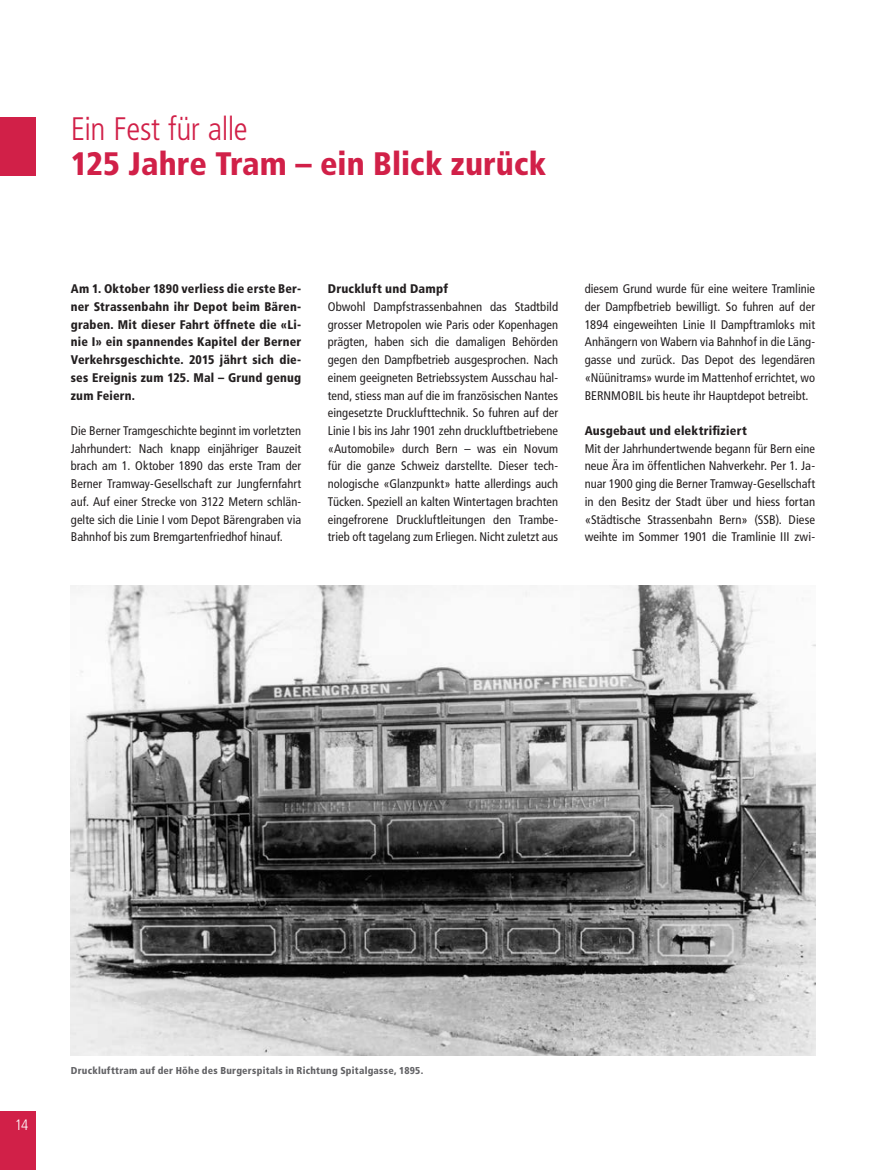
<style>
.page{position:relative;width:886px;height:1170px;background:#fff}
.page>*{position:absolute;margin:0;border:0;box-sizing:border-box;transform-origin:0 0}
.t1{font:900 condensed 32.5px "Frutiger LT Std";letter-spacing:.005em;color:#d12048}
.t2{font:300 condensed 32.5px "Frutiger LT Std";letter-spacing:-.015em;color:#d12048}
.t3{font:300 condensed 15px "Frutiger LT Std";color:#fff}
.t4{font:condensed 12.5px/17.8px "Frutiger LT Std";letter-spacing:.005em;color:#231f20;text-align:justify}
.t5{font:900 condensed 12.5px/17.8px "Frutiger LT Std";letter-spacing:.015em;color:#231f20;text-align:justify}
.t6{font:900 condensed 10px "Frutiger LT Std";letter-spacing:.025em;color:#636366}
</style>
<div class="page">
<div style="left:0;top:117px;width:35px;height:58px;background:#d12048"></div>
<div style="left:0;top:1111px;width:35px;height:58px;background:#d12048"></div>
<img style="left:71px;top:585px;width:744px;height:470px">
<h1 class="t2" style="left:71px;top:111px;width:178px">Ein Fest für alle</h1>
<h1 class="t1" style="left:71px;top:145px;width:477px">125 Jahre Tram – ein Blick zurück</h1>
<p class="t5" style="left:71px;top:280px;width:232px">Am 1. Oktober 1890 verliess die erste Ber&shy;ner Strassenbahn ihr Depot beim Bären&shy;graben. Mit dieser Fahrt öffnete die «Li&shy;nie I» ein spannendes Kapitel der Berner Verkehrsgeschichte. 2015 jährt sich die&shy;ses Ereignis zum 125. Mal – Grund genug zum Feiern.</p>
<p class="t4" style="left:71px;top:422px;width:232px">Die Berner Tramgeschichte beginnt im vorletzten Jahrhundert: Nach knapp einjähriger Bauzeit brach am 1. Oktober 1890 das erste Tram der Berner Tramway-Gesellschaft zur Jungfernfahrt auf. Auf einer Strecke von 3122 Metern schlän&shy;gelte sich die Linie I vom Depot Bärengraben via Bahnhof bis zum Bremgartenfriedhof hinauf.</p>
<p class="t5" style="left:328px;top:280px;width:122px">Druckluft und Dampf</p>
<p class="t4" style="left:328px;top:298px;width:232px">Obwohl Dampfstrassenbahnen das Stadtbild grosser Metropolen wie Paris oder Kopenhagen prägten, haben sich die damaligen Behörden gegen den Dampfbetrieb ausgesprochen. Nach einem geeigneten Betriebssystem Ausschau hal&shy;tend, stiess man auf die im französischen Nantes eingesetzte Drucklufttechnik. So fuhren auf der Linie I bis ins Jahr 1901 zehn druckluftbetriebene «Automobile» durch Bern – was ein Novum für die ganze Schweiz darstellte. Dieser tech&shy;nologische «Glanzpunkt» hatte allerdings auch Tücken. Speziell an kalten Wintertagen brachten eingefrorene Druckluftleitungen den Trambe&shy;trieb oft tagelang zum Erliegen. Nicht zuletzt aus</p>
<p class="t4" style="left:585px;top:280px;width:232px">diesem Grund wurde für eine weitere Tramlinie der Dampfbetrieb bewilligt. So fuhren auf der 1894 eingeweihten Linie II Dampftramloks mit Anhängern von Wabern via Bahnhof in die Läng&shy;gasse und zurück. Das Depot des legendären «Nüünitrams» wurde im Mattenhof errichtet, wo BERNMOBIL bis heute ihr Hauptdepot betreibt.</p>
<p class="t5" style="left:585px;top:421px;width:164px">Ausgebaut und elektrifiziert</p>
<p class="t4" style="left:585px;top:439px;width:232px">Mit der Jahrhundertwende begann für Bern eine neue Ära im öffentlichen Nahverkehr. Per 1. Ja&shy;nuar 1900 ging die Berner Tramway-Gesellschaft in den Besitz der Stadt über und hiess fortan «Städtische Strassenbahn Bern» (SSB). Diese weihte im Sommer 1901 die Tramlinie III zwi-</p>
<p class="t3" style="left:15px;top:1115px;width:15px">14</p>
<p class="t6" style="left:71px;top:1064px;width:354px">Drucklufttram auf der Höhe des Burgerspitals in Richtung Spitalgasse, 1895.</p>
</div>
